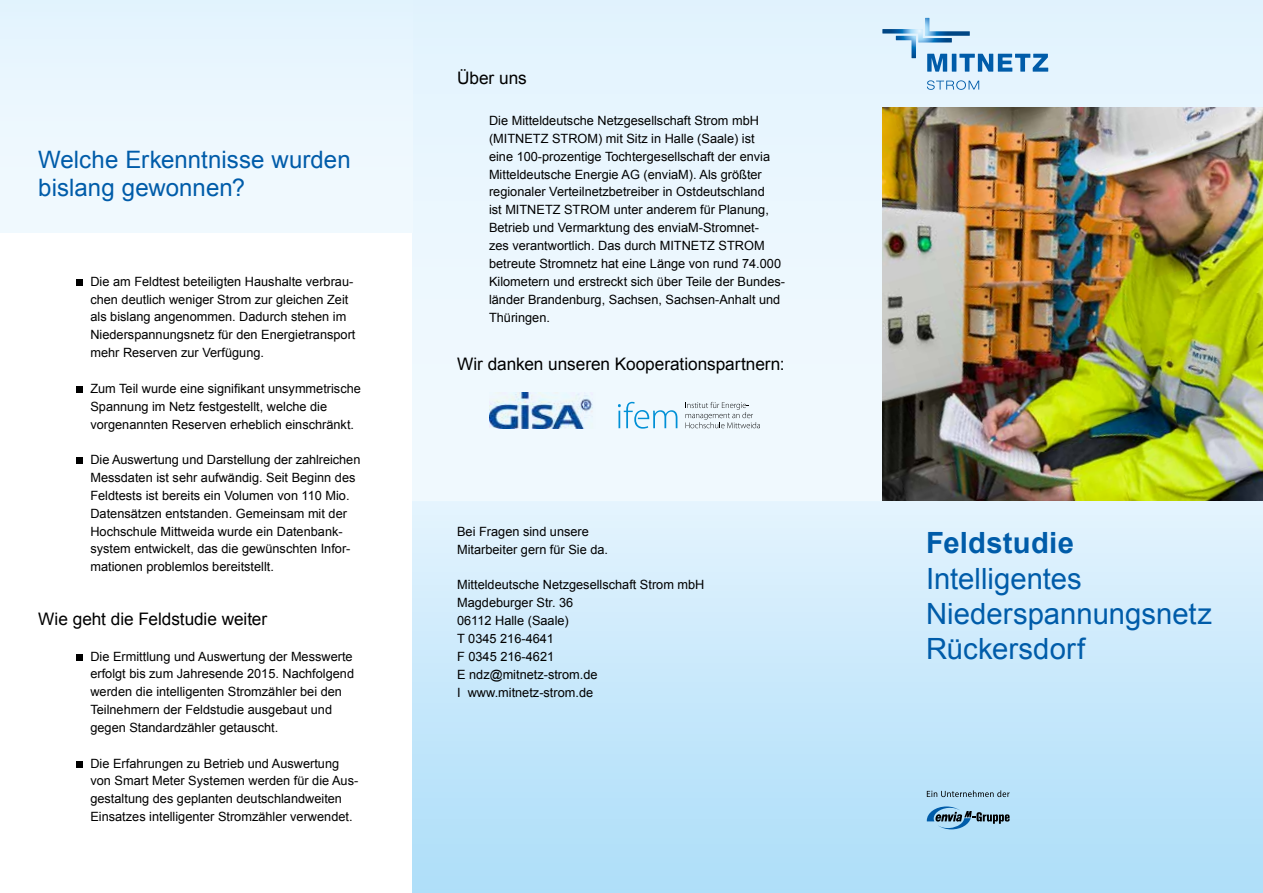
<style>
.page{position:relative;width:1263px;height:893px;background:#fff}
.page>*{position:absolute;margin:0;border:0;box-sizing:border-box;transform-origin:0 0}
.t1{font:29.25px/35.2px "Arial";color:#005ca9}
.t2{font:700 29.25px "Arial";letter-spacing:.01em;color:#005ca9}
.t3{font:24px/28.5px "Arial";letter-spacing:.005em;color:#005ca9}
.t4{font:17.25px "Arial";letter-spacing:-.005em;color:#000}
.t5{font:12.75px/17.9px "Arial";color:#000}
</style>
<div class="page">
<div style="left:412px;top:500px;width:851px;height:393px;background:linear-gradient(to bottom,#e3f3fe,#acddf9)"></div>
<div style="left:412px;top:0;width:851px;height:500px;background:#ebf7fe"></div>
<div style="left:0;top:0;width:412px;height:232px;background:#ecf7fe"></div>
<img style="left:882px;top:107px;width:381px;height:393px">
<svg style="left:882px;top:18px;width:166px;height:54px"></svg>
<svg style="left:927px;top:80px;width:52px;height:10px"></svg>
<svg style="left:927px;top:806px;width:83px;height:23px"></svg>
<svg style="left:927px;top:790px;width:82px;height:7px"></svg>
<div style="left:77px;top:279px;width:6px;height:7px;background:#000"></div>
<div style="left:77px;top:386px;width:6px;height:7px;background:#000"></div>
<div style="left:77px;top:457px;width:6px;height:7px;background:#000"></div>
<svg style="left:77px;top:654px;width:6px;height:6px"></svg>
<div style="left:77px;top:761px;width:6px;height:7px;background:#000"></div>
<img style="left:489px;top:393px;width:104px;height:36px">
<svg style="left:618px;top:402px;width:59px;height:27px"></svg>
<svg style="left:685px;top:402px;width:75px;height:26px"></svg>
<h2 class="t3" style="left:38px;top:146px;width:314px">Welche Erkenntnisse wurden bislang gewonnen?</h2>
<p class="t5" style="left:90px;top:272px;width:267px">Die am Feldtest beteiligten Haushalte verbrau&shy;chen deutlich weniger Strom zur gleichen Zeit als bislang angenommen. Dadurch stehen im Niederspannungsnetz für den Energietransport mehr Reserven zur Verfügung.</p>
<p class="t5" style="left:90px;top:379px;width:272px">Zum Teil wurde eine signifikant unsymmetrische<br>Spannung im Netz festgestellt, welche die vorgenannten Reserven erheblich einschränkt.</p>
<p class="t5" style="left:90px;top:451px;width:271px">Die Auswertung und Darstellung der zahlreichen Messdaten ist sehr aufwändig. Seit Beginn des Feldtests ist bereits ein Volumen von 110 Mio.<br>Datensätzen entstanden. Gemeinsam mit der Hochschule Mittweida wurde ein Datenbank&shy;system entwickelt, das die gewünschten Infor&shy;mationen problemlos bereitstellt.</p>
<h3 class="t4" style="left:38px;top:608px;width:230px">Wie geht die Feldstudie weiter</h3>
<p class="t5" style="left:90px;top:647px;width:265px">Die Ermittlung und Auswertung der Messwerte erfolgt bis zum Jahresende 2015. Nachfolgend werden die intelligenten Stromzähler bei den Teilnehmern der Feldstudie ausgebaut und gegen Standardzähler getauscht.</p>
<p class="t5" style="left:90px;top:754px;width:269px">Die Erfahrungen zu Betrieb und Auswertung von Smart Meter Systemen werden für die Aus&shy;gestaltung des geplanten deutschlandweiten Einsatzes intelligenter Stromzähler verwendet.</p>
<h3 class="t4" style="left:457px;top:67px;width:71px">Über uns</h3>
<p class="t5" style="left:489px;top:112px;width:297px">Die Mitteldeutsche Netzgesellschaft Strom mbH (MITNETZ STROM) mit Sitz in Halle (Saale) ist<br>eine 100-prozentige Tochtergesellschaft der envia Mitteldeutsche Energie AG (enviaM). Als größter regionaler Verteilnetzbetreiber in Ostdeutschland<br>ist MITNETZ STROM unter anderem für Planung, Betrieb und Vermarktung des enviaM-Stromnet-<br>zes verantwortlich. Das durch MITNETZ STROM betreute Stromnetz hat eine Länge von rund 74.000<br>Kilometern und erstreckt sich über Teile der Bundes&shy;länder Brandenburg, Sachsen, Sachsen-Anhalt und Thüringen.</p>
<h3 class="t4" style="left:457px;top:352px;width:329px">Wir danken unseren Kooperationspartnern:</h3>
<p class="t5" style="left:457px;top:522px;width:152px">Bei Fragen sind unsere<br>Mitarbeiter gern für Sie da.</p>
<p class="t5" style="left:457px;top:576px;width:249px">Mitteldeutsche Netzgesellschaft Strom mbH<br>Magdeburger Str. 36<br>06112 Halle (Saale)<br>T 0345 216-4641<br>F 0345 216-4621<br>E ndz@mitnetz-strom.de<br>I www.mitnetz-strom.de</p>
<h1 class="t2" style="left:926px;top:524px;width:149px">Feldstudie</h1>
<h1 class="t1" style="left:926px;top:561px;width:288px">Intelligentes<br>Niederspannungsnetz<br>Rückersdorf</h1>
</div>
